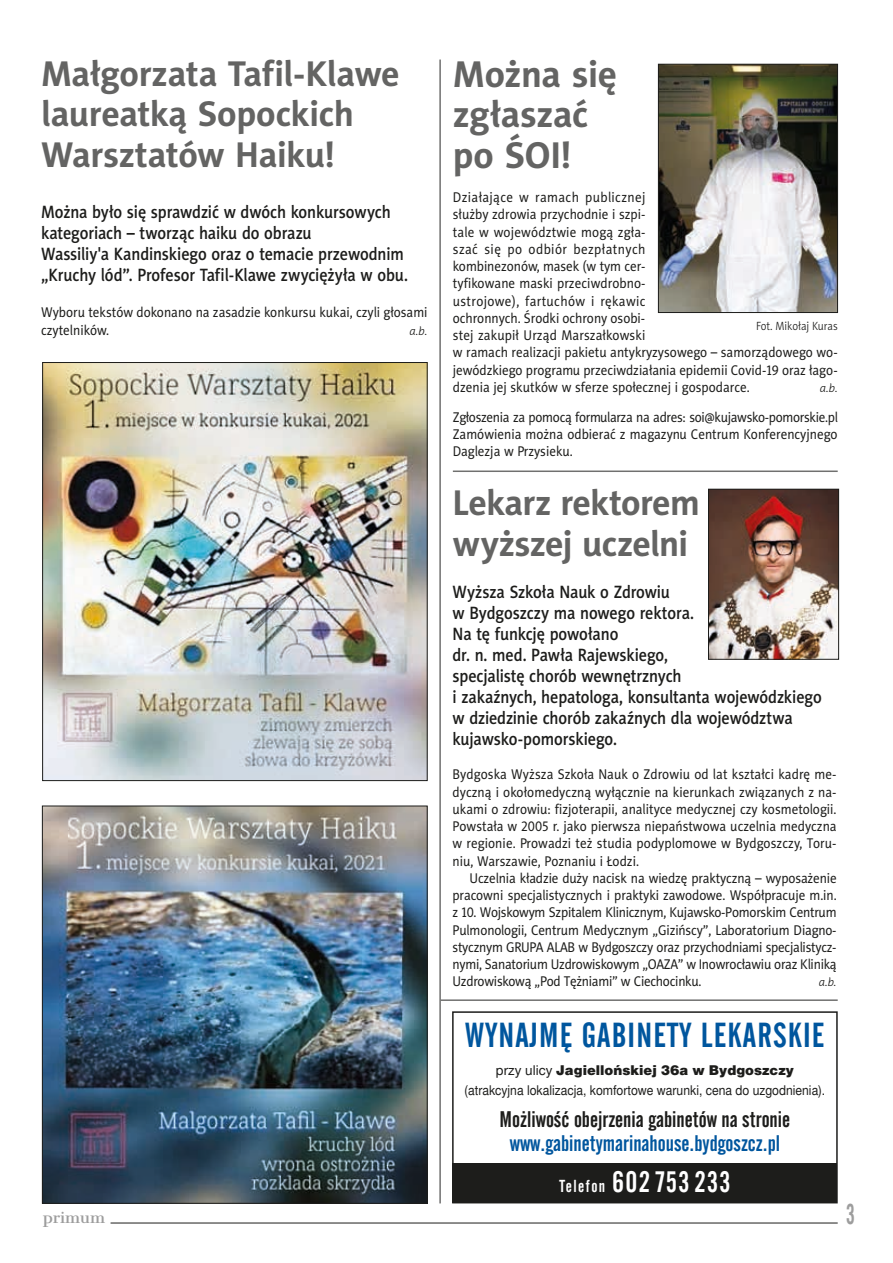
<style>
.page{position:relative;width:893px;height:1263px;background:#fff}
.page>*{position:absolute;margin:0;border:0;box-sizing:border-box;transform-origin:0 0}
.t1{font:700 37.5px/40.5px "Naomi Sans EFN";letter-spacing:-.01em;color:#646463}
.t2{font:700 36px/40.5px "Naomi Sans EFN";letter-spacing:-.015em;color:#646463}
.t3{font:30px "Alternate Gothic 2 PL";letter-spacing:.04em;color:#00569e}
.t4{font:25.5px "Alternate Gothic 2 PL";letter-spacing:.05em;color:#fff}
.t5{font:24.75px "Alternate Gothic 2 PL";color:#9d9d9d;scale:.82 1}
.t6{font:19.5px "Alternate Gothic 2 PL";color:#1d1d1b}
.t7{font:19.5px "Alternate Gothic 2 PL";color:#00569e}
.t8{font:18px/21px "Naomi Sans EFN Medium";letter-spacing:-.01em;color:#1d1d1b;scale:.9 1}
.t9{font:15px "Cantata One";color:#9d9d9d}
.t10{font:14.25px/17.2px "Naomi Sans EFNPS";color:#1d1d1b;text-align:justify;scale:.92 1}
.t11{font:13.5px "Switzer EFN";color:#1d1d1b;scale:.9 1}
.t12{font:13.5px "Switzer EFN Black";color:#1d1d1b}
.t13{font:12px "Naomi Sans EFN Light";color:#1d1d1b;scale:.9 1}
.t14{font:italic 12px "Naomi Sans EFN Light";color:#1d1d1b}
.s1{font-family:"Switzer EFN"}
.s2{font-size:15px}
</style>
<div class="page">
<hr style="left:111px;top:1223px;width:727px;height:1px;background:#1d1d1b">
<img style="left:660px;top:66px;width:176px;height:245px">
<div style="left:658px;top:64px;width:180px;height:249px;border:1px solid #1d1d1b"></div>
<img style="left:44px;top:808px;width:381px;height:393px">
<div style="left:42px;top:806px;width:385px;height:397px;border:1px solid #1d1d1b"></div>
<img style="left:44px;top:364px;width:381px;height:415px">
<div style="left:452px;top:1163px;width:385px;height:40px;background:#1d1d1b"></div>
<div style="left:452px;top:1011px;width:386px;height:192px;border:2px solid #1d1d1b"></div>
<hr style="left:453px;top:470px;width:385px;height:2px;background:#70706f">
<hr style="left:439px;top:60px;width:2px;height:1143px;background:#70706f">
<img style="left:710px;top:491px;width:127px;height:166px">
<div style="left:708px;top:489px;width:131px;height:170px;border:1px solid #1d1d1b"></div>
<hr style="left:441px;top:999px;width:397px;height:2px;background:#70706f">
<h2 class="t2" style="left:41px;top:53px;width:360px">Małgorzata Tafil-Klawe laureatką Sopockich<br>Warsztatów Haiku!</h2>
<p class="t8" style="left:41px;top:201px;width:409px">Można było się sprawdzić w dwóch konkursowych kategoriach – tworząc haiku do obrazu<br>Wassiliy'a Kandinskiego oraz o temacie przewodnim „Kruchy lód”. Profesor Tafil-Klawe zwyciężyła w obu.</p>
<p class="t10" style="left:41px;top:304px;width:422px">Wyboru tekstów dokonano na zasadzie konkursu kukai, czyli głosami czytelników.</p>
<p class="t14" style="left:409px;top:324px;width:19px">a.b.</p>
<h1 class="t1" style="left:453px;top:54px;width:166px">Można się zgłaszać po ŚOI!</h1>
<p class="t10" style="left:453px;top:189px;width:420px;text-align:left">Działające w ramach publicznej<br>służby zdrowia przychodnie i szpi-<br>tale w województwie mogą zgła-<br>szać się po odbiór bezpłatnych<br>kombinezonów, masek (w tym cer-<br>tyfikowane maski przeciwdrobno-<br>ustrojowe), fartuchów i rękawic<br>ochronnych. Środki ochrony osobi-<br>stej zakupił Urząd Marszałkowski<br>w ramach realizacji pakietu antykryzysowego – samorządowego wo&shy;jewódzkiego programu przeciwdziałania epidemii Covid-19 oraz łago&shy;dzenia jej skutków w sferze społecznej i gospodarce.</p>
<p class="t13" style="left:756px;top:319px;width:92px">Fot. Mikołaj Kuras</p>
<p class="t14" style="left:820px;top:381px;width:19px">a.b.</p>
<p class="t10" style="left:453px;top:409px;width:420px">Zgłoszenia za pomocą formularza na adres: soi@kujawsko-pomorskie.pl Zamówienia można odbierać z magazynu Centrum Konferencyjnego Daglezja w Przysieku.</p>
<h2 class="t2" style="left:452px;top:483px;width:249px">Lekarz rektorem wyższej uczelni</h2>
<p class="t8" style="left:452px;top:581px;width:412px">Wyższa Szkoła Nauk o Zdrowiu<br>w Bydgoszczy ma nowego rektora.<br>Na tę funkcję powołano<br>dr. n. med. Pawła Rajewskiego,<br>specjalistę chorób wewnętrznych<br>i zakaźnych, hepatologa, konsultanta wojewódzkiego w dziedzinie chorób zakaźnych dla województwa kujawsko-pomorskiego.</p>
<p class="t10" style="left:452px;top:766px;width:419px">Bydgoska Wyższa Szkoła Nauk o Zdrowiu od lat kształci kadrę me&shy;dyczną i okołomedyczną wyłącznie na kierunkach związanych z na&shy;ukami o zdrowiu: fizjoterapii, analityce medycznej czy kosmetologii.<br>Powstała w 2005 r. jako pierwsza niepaństwowa uczelnia medyczna w regionie. Prowadzi też studia podyplomowe w Bydgoszczy, Toru&shy;niu, Warszawie, Poznaniu i Łodzi.</p>
<p class="t10" style="left:452px;top:869px;width:419px;text-indent:17px">Uczelnia kładzie duży nacisk na wiedzę praktyczną – wyposażenie pracowni specjalistycznych i praktyki zawodowe. Współpracuje m.in. z 10. Wojskowym Szpitalem Klinicznym, Kujawsko-Pomorskim Centrum Pulmonologii, Centrum Medycznym „Gizińscy”, Laboratorium Diagno&shy;stycznym GRUPA ALAB w Bydgoszczy oraz przychodniami specjalistycz&shy;nymi, Sanatorium Uzdrowiskowym „OAZA” w Inowrocławiu oraz Kliniką Uzdrowiskową „Pod Tężniami” w Ciechocinku.</p>
<p class="t14" style="left:819px;top:976px;width:19px">a.b.</p>
<h3 class="t3" style="left:465px;top:1016px;width:361px">WYNAJMĘ GABINETY LEKARSKIE</h3>
<p class="t12" style="left:496px;top:1062px;width:299px"><span class="s1">przy ulicy</span> Jagiellońskiej 36a w Bydgoszczy</p>
<p class="t11" style="left:465px;top:1082px;width:402px">(atrakcyjna lokalizacja, komfortowe warunki, cena do uzgodnienia).</p>
<h3 class="t6" style="left:500px;top:1107px;width:292px">Możliwość obejrzenia gabinetów na stronie</h3>
<h3 class="t7" style="left:510px;top:1131px;width:272px">www.gabinetymarinahouse.bydgoszcz.pl</h3>
<h3 class="t4" style="left:559px;top:1166px;width:172px"><span class="s2">Telefon</span> 602753233</h3>
<p class="t9" style="left:43px;top:1208px;width:64px">Primum</p>
<h3 class="t5" style="left:846px;top:1198px;width:12px">3</h3>
</div>
